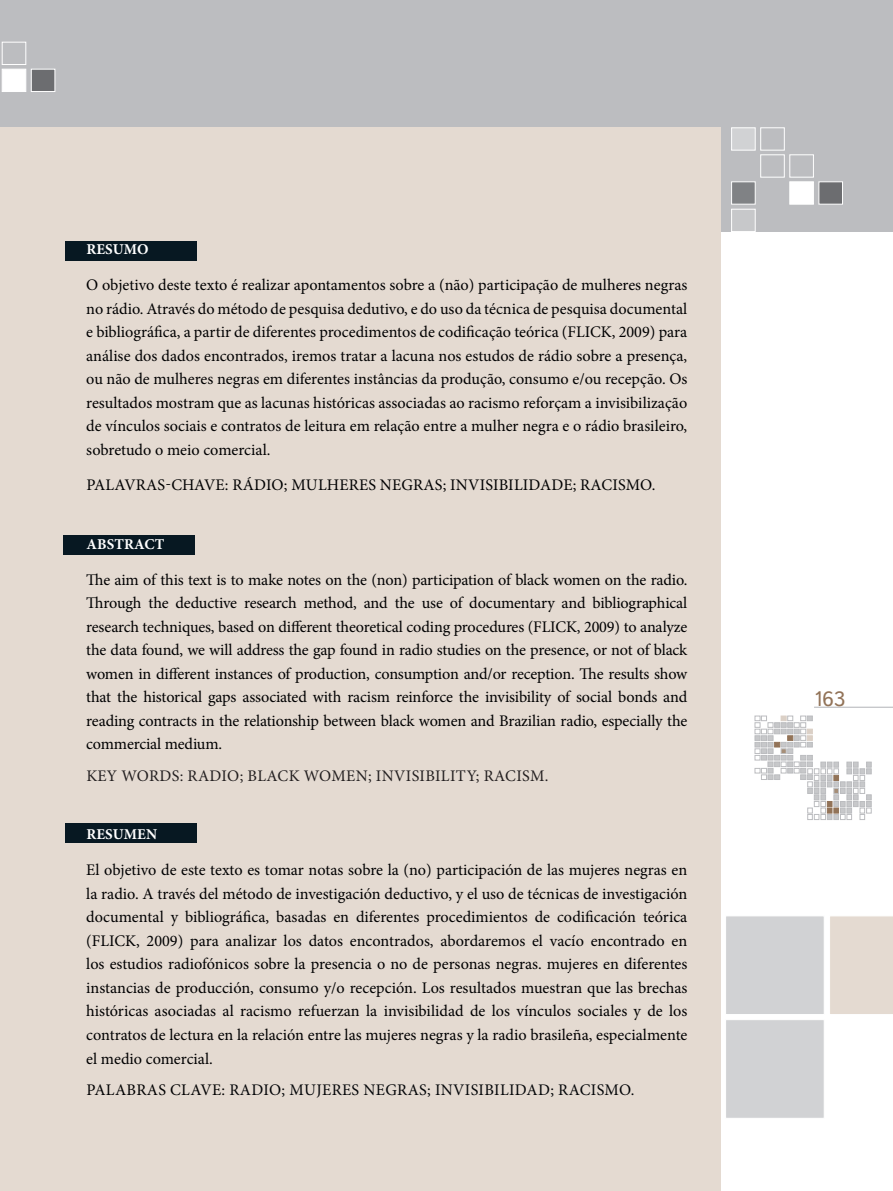
<style>
.page{position:relative;width:893px;height:1191px;background:#fff}
.page>*{position:absolute;margin:0;border:0;box-sizing:border-box;transform-origin:0 0}
.t1{font:21px "Istok Web";color:#927358}
.t2{font:16.2px/23.5px "Minion Pro";letter-spacing:-.005em;color:#000001;text-align:justify}
.t3{font:16.2px "Minion Pro";letter-spacing:.02em;color:#030508}
.t4{font:16.2px "Minion Pro";letter-spacing:.02em;color:#231f20}
.t5{font:700 15px "Minion Pro";letter-spacing:.01em;color:#fff}
.s1{color:#000001}
</style>
<div class="page">
<svg style="left:755px;top:716px;width:116px;height:103px"></svg>
<hr style="left:814px;top:707px;width:79px;height:1px;background:#b2b3b7">
<div style="left:0;top:0;width:893px;height:232px;background:#bcbdc0"></div>
<div style="left:725px;top:915px;width:100px;height:100px;background:#d1d2d4;border:1px solid #fff"></div>
<div style="left:830px;top:916px;width:63px;height:98px;background:#e4dad1"></div>
<div style="left:731px;top:182px;width:24px;height:22px;background:#808285"></div>
<div style="left:790px;top:182px;width:24px;height:22px;background:#fff"></div>
<div style="left:819px;top:182px;width:24px;height:22px;background:#6c6d70"></div>
<div style="left:760px;top:155px;width:24px;height:22px;border:1px solid #fff"></div>
<div style="left:790px;top:155px;width:24px;height:22px;border:1px solid #fff"></div>
<div style="left:731px;top:128px;width:24px;height:22px;background:#d1d2d4;border:1px solid #fff"></div>
<div style="left:760px;top:128px;width:24px;height:22px;border:1px solid #fff"></div>
<div style="left:731px;top:209px;width:24px;height:23px;background:#c7c8ca;border:1px solid #fff"></div>
<div style="left:2px;top:69px;width:24px;height:23px;background:#fff"></div>
<div style="left:31px;top:69px;width:24px;height:23px;background:#6c6d70;border:1px solid #fff"></div>
<div style="left:2px;top:42px;width:24px;height:23px;border:1px solid #fff"></div>
<div style="left:725px;top:1019px;width:100px;height:99px;background:#d1d2d4;border:1px solid #fff"></div>
<div style="left:0;top:128px;width:721px;height:1063px;background:#e4dad1"></div>
<div style="left:65px;top:242px;width:131px;height:19px;background:#071822"></div>
<div style="left:64px;top:535px;width:131px;height:19px;background:#071822"></div>
<div style="left:65px;top:823px;width:131px;height:20px;background:#071822"></div>
<p class="t5" style="left:86px;top:239px;width:64px">RESUMO</p>
<p class="t2" style="left:86px;top:273px;width:603px">O objetivo deste texto é realizar apontamentos sobre a (não) participação de mulheres negras no rádio. Através do método de pesquisa dedutivo, e do uso da técnica de pesquisa documental e bibliográfica, a partir de diferentes procedimentos de codificação teórica (FLICK, 2009) para análise dos dados encontrados, iremos tratar a lacuna nos estudos de rádio sobre a presença, ou não de mulheres negras em diferentes instâncias da produção, consumo e/ou recepção. Os resultados mostram que as lacunas históricas associadas ao racismo reforçam a invisibilização de vínculos sociais e contratos de leitura em relação entre a mulher negra e o rádio brasileiro, sobretudo o meio comercial.</p>
<p class="t2" style="left:86px;top:473px;width:571px">PALAVRAS-CHAVE: RÁDIO; MULHERES NEGRAS; INVISIBILIDADE; RACISMO.</p>
<p class="t5" style="left:86px;top:533px;width:80px">ABSTRACT</p>
<p class="t2" style="left:86px;top:567px;width:603px">The aim of this text is to make notes on the (non) participation of black women on the radio.<br>Through the deductive research method, and the use of documentary and bibliographical research techniques, based on different theoretical coding procedures (FLICK, 2009) to analyze the data found, we will address the gap found in radio studies on the presence, or not of black women in different instances of production, consumption and/or reception. The results show that the historical gaps associated with racism reinforce the invisibility of social bonds and reading contracts in the relationship between black women and Brazilian radio, especially the commercial medium.</p>
<p class="t4" style="left:86px;top:765px;width:464px">KEY WORDS: RADIO; BLACK WOMEN; INVISIBILITY; RACISM.</p>
<p class="t5" style="left:86px;top:824px;width:72px">RESUMEN</p>
<p class="t2" style="left:86px;top:858px;width:603px">El objetivo de este texto es tomar notas sobre la (no) participación de las mujeres negras en la radio. A través del método de investigación deductivo, y el uso de técnicas de investigación documental y bibliográfica, basadas en diferentes procedimientos de codificación teórica (FLICK, 2009) para analizar los datos encontrados, abordaremos el vacío encontrado en los estudios radiofónicos sobre la presencia o no de personas negras. mujeres en diferentes instancias de producción, consumo y/o recepción. Los resultados muestran que las brechas históricas asociadas al racismo refuerzan la invisibilidad de los vínculos sociales y de los contratos de lectura en la relación entre las mujeres negras y la radio brasileña, especialmente el medio comercial.</p>
<p class="t3" style="left:86px;top:1079px;width:550px"><span class="s1">PALABRAS CLAVE:</span> RADIO; MUJERES NEGRAS; INVISIBILIDAD; RACISMO.</p>
<p class="t1" style="left:814px;top:685px;width:33px">163</p>
</div>
